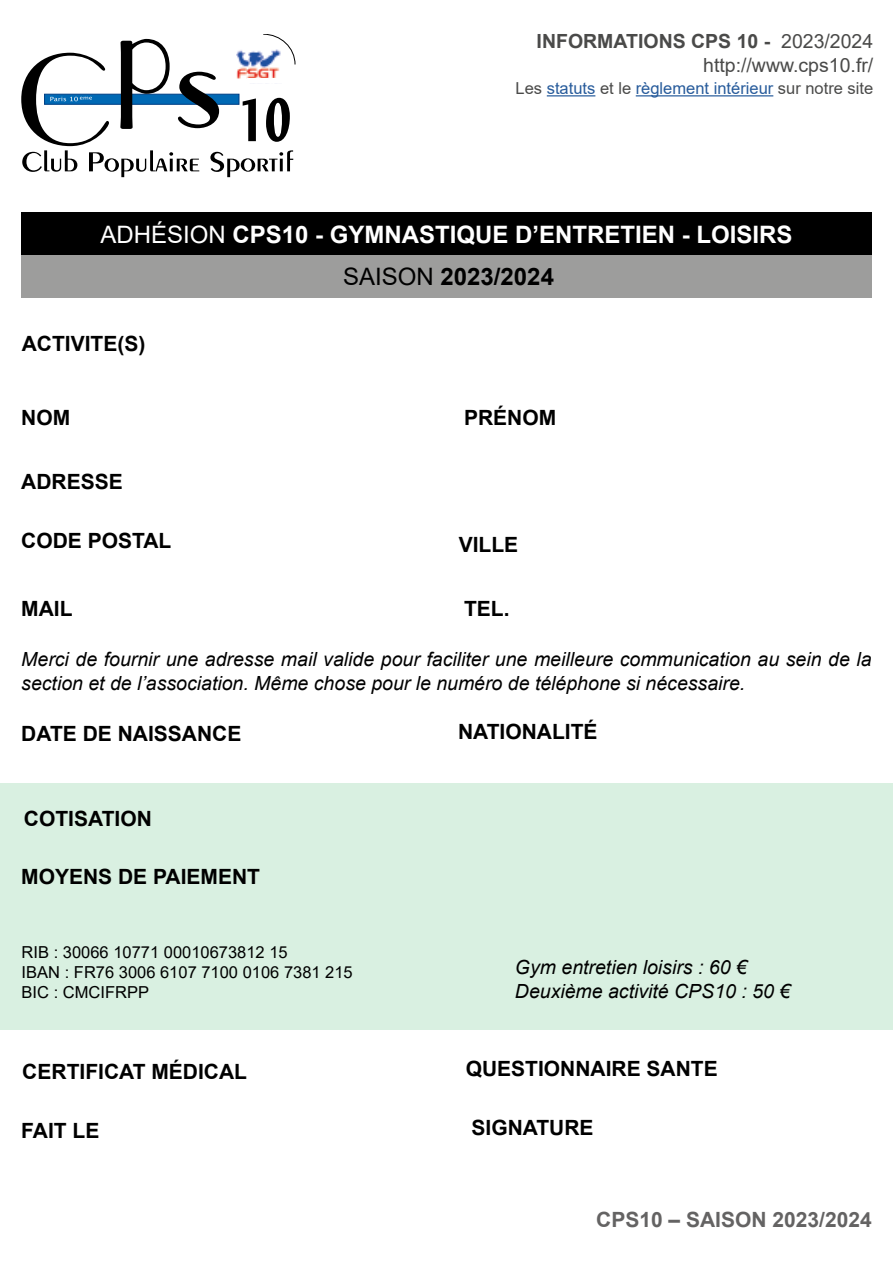
<style>
.page{position:relative;width:893px;height:1263px;background:#fff}
.page>*{position:absolute;margin:0;border:0;box-sizing:border-box;transform-origin:0 0}
.t1{font:700 24px "Arial";color:#fff}
.t2{font:700 24px "Arial";color:#000}
.t3{font:700 21px "Arial";color:#000}
.t4{font:700 21px "Arial";color:#646363}
.t5{font:italic 19.5px/23.4px "Arial";color:#000}
.t6{font:19.5px/23.4px "Arial";color:#4a4a49;text-align:right}
.t7{font:16.5px/19.8px "Arial";color:#000}
.t8{font:16.5px "Arial";color:#275b9b}
.s1{font-weight:700}
.s2{color:#4a4a49}
.s3{font-weight:400}
</style>
<div class="page">
<div style="left:0;top:783px;width:893px;height:247px;background:#d9f0e1"></div>
<div style="left:21px;top:255px;width:851px;height:42px;background:#9d9d9c"></div>
<div style="left:21px;top:212px;width:851px;height:43px;background:#000"></div>
<hr style="left:547px;top:95px;width:48px;height:1px;background:#275b9b">
<hr style="left:636px;top:95px;width:137px;height:1px;background:#275b9b">
<svg style="left:21px;top:34px;width:274px;height:143px"></svg>
<img style="left:237px;top:49px;width:44px;height:37px">
<hr style="left:248px;top:79px;width:36px;height:4px;background:#fff">
<p class="t6" style="left:537px;top:30px;width:338px"><span class="s1">INFORMATIONS CPS 10 -</span> 2023/2024 http://www.cps10.fr/</p>
<p class="t8" style="left:516px;top:77px;width:359px"><span class="s2">Les</span> statuts <span class="s2">et le</span> règlement intérieur <span class="s2">sur notre site</span></p>
<p class="t1" style="left:100px;top:218px;width:694px"><span class="s3">ADHÉSION</span> CPS10 - GYMNASTIQUE D’ENTRETIEN - LOISIRS</p>
<p class="t3" style="left:22px;top:329px;width:125px">ACTIVITE(S)</p>
<p class="t2" style="left:343px;top:260px;width:212px"><span class="s3">SAISON</span> 2023/2024</p>
<p class="t3" style="left:21px;top:402px;width:50px">NOM</p>
<p class="t3" style="left:464px;top:402px;width:94px">PRÉNOM</p>
<p class="t3" style="left:21px;top:467px;width:103px">ADRESSE</p>
<p class="t3" style="left:21px;top:525px;width:152px">CODE POSTAL</p>
<p class="t3" style="left:459px;top:529px;width:61px">VILLE</p>
<p class="t3" style="left:21px;top:593px;width:53px">MAIL</p>
<p class="t3" style="left:464px;top:593px;width:47px">TEL.</p>
<p class="t5" style="left:21px;top:648px;width:852px">Merci de fournir une adresse mail valide pour faciliter une meilleure communication au sein de la section et de l’association. Même chose pour le numéro de téléphone si nécessaire.</p>
<p class="t3" style="left:21px;top:719px;width:222px">DATE DE NAISSANCE</p>
<p class="t3" style="left:458px;top:716px;width:141px">NATIONALITÉ</p>
<p class="t3" style="left:24px;top:804px;width:129px">COTISATION</p>
<p class="t3" style="left:21px;top:861px;width:240px">MOYENS DE PAIEMENT</p>
<p class="t7" style="left:22px;top:942px;width:333px">RIB : 30066 10771 00010673812 15<br>IBAN : FR76 3006 6107 7100 0106 7381 215<br>BIC : CMCIFRPP</p>
<p class="t5" style="left:515px;top:956px;width:277px">Gym entretien loisirs : 60 €<br>Deuxième activité CPS10 : 50 €</p>
<p class="t3" style="left:22px;top:1056px;width:226px">CERTIFICAT MÉDICAL</p>
<p class="t3" style="left:466px;top:1054px;width:254px">QUESTIONNAIRE SANTE</p>
<p class="t3" style="left:21px;top:1116px;width:80px">FAIT LE</p>
<p class="t3" style="left:471px;top:1113px;width:124px">SIGNATURE</p>
<p class="t4" style="left:596px;top:1205px;width:277px">CPS10 – SAISON 2023/2024</p>
</div>
